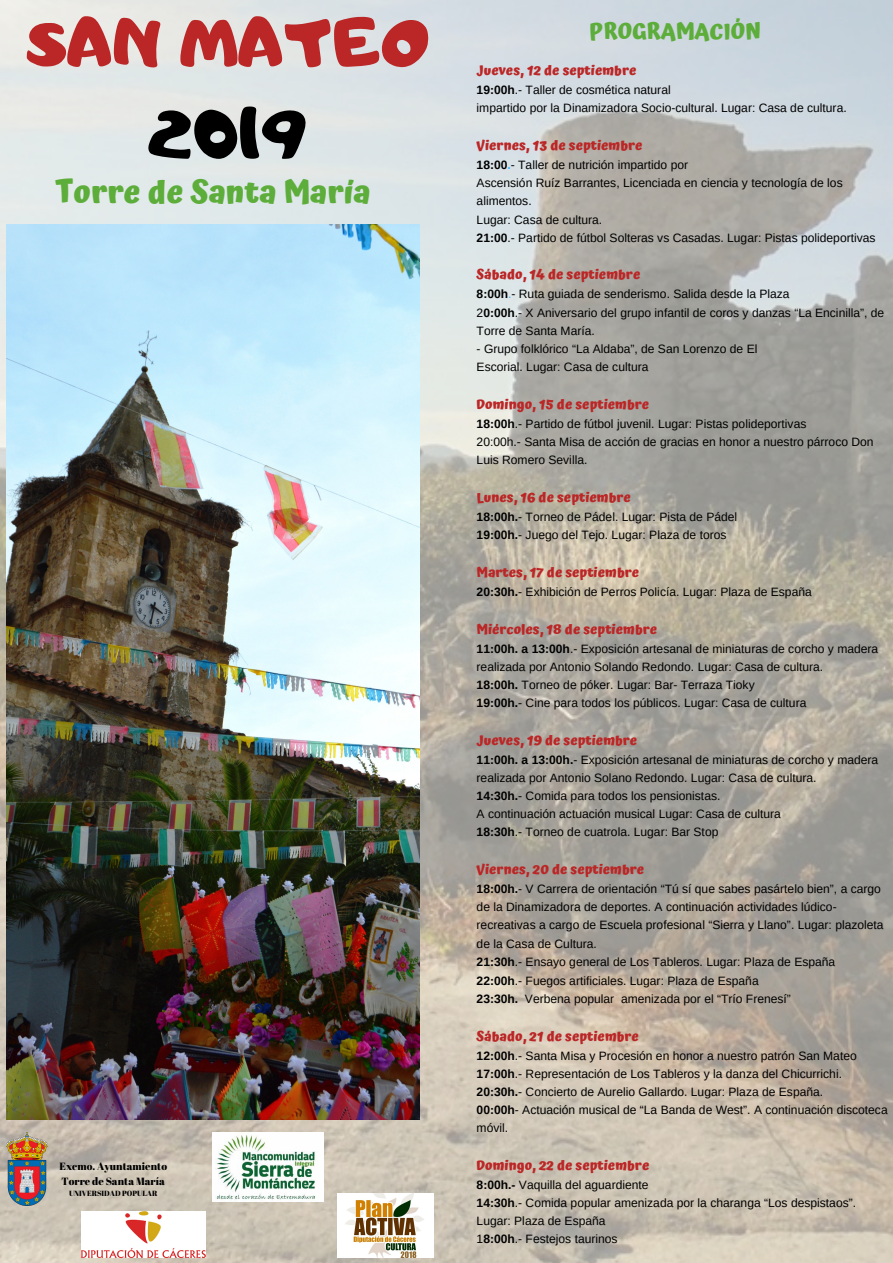
<style>
.page{position:relative;width:893px;height:1263px;background:#fff}
.page>*{position:absolute;margin:0;border:0;box-sizing:border-box;transform-origin:0 0}
.t1{font:66px "Adigiana Toybox";color:#bb2626}
.t2{font:66px "Adigiana Toybox";color:#000}
.t3{font:700 31.5px "Atma";color:#5dad3b}
.t4{font:700 22.35px "Atma";color:#5dad3b}
.t5{font:700 13.58px "Atma";color:#bb2626}
.t6{font:12.08px/18.1px "Arimo";color:#000}
.t7{font:10.5px/14.6px "Abril Fatface";color:#000}
.t8{font:7.5px "Abril Fatface";color:#000}
.s1{font-weight:700}
.s2{font-weight:700;color:#38b6ff}
.s3{color:#38b6ff}
</style>
<div class="page">
<img style="left:0;top:0;width:893px;height:1263px">
<img style="left:6px;top:225px;width:413px;height:895px">
<img style="left:337px;top:1194px;width:96px;height:64px">
<img style="left:212px;top:1133px;width:111px;height:68px">
<img style="left:81px;top:1211px;width:125px;height:47px">
<img style="left:6px;top:1133px;width:42px;height:73px">
<h1 class="t1" style="left:27px;top:0;width:405px">SAN MATEO</h1>
<h1 class="t2" style="left:148px;top:91px;width:163px">2019</h1>
<h2 class="t3" style="left:55px;top:174px;width:317px">Torre de Santa María</h2>
<p class="t7" style="left:59px;top:1159px;width:109px">Excmo. Ayuntamiento<br>Torre de Santa María</p>
<p class="t8" style="left:69px;top:1188px;width:90px">UNIVERSIDAD POPULAR</p>
<h3 class="t4" style="left:589px;top:18px;width:173px">PROGRAMACIÓN</h3>
<p class="t5" style="left:476px;top:63px;width:161px">Jueves, 12 de septiembre</p>
<p class="t6" style="left:476px;top:81px;width:371px"><span class="s1">19:00h</span>.- Taller de cosmética natural<br>impartido por la Dinamizadora Socio-cultural. Lugar: Casa de cultura.</p>
<p class="t5" style="left:476px;top:137px;width:167px">Viernes, 13 de septiembre</p>
<p class="t6" style="left:476px;top:156px;width:400px"><span class="s1">18:00</span><span class="s2">.</span>- Taller de nutrición impartido por<br>Ascensión Ruíz Barrantes, Licenciada en ciencia y tecnología de los alimentos.<br>Lugar: Casa de cultura.<br><span class="s1">21:00</span>.- Partido de fútbol Solteras vs Casadas. Lugar: Pistas polideportivas</p>
<p class="t5" style="left:476px;top:267px;width:165px">Sábado, 14 de septiembre</p>
<p class="t6" style="left:476px;top:285px;width:409px"><span class="s1">8:00h</span><span class="s3">.</span>- Ruta guiada de senderismo. Salida desde la Plaza<br>2<span class="s1">0:00h</span>.- X Aniversario del grupo infantil de coros y danzas “La Encinilla”, de<br>Torre de Santa María.</p>
<p class="t6" style="left:476px;top:340px;width:282px">- Grupo folklórico “La Aldaba”, de San Lorenzo de El<br>Escorial. Lugar: Casa de cultura</p>
<p class="t5" style="left:476px;top:396px;width:174px">Domingo, 15 de septiembre</p>
<p class="t6" style="left:476px;top:414px;width:398px"><span class="s1">18:00h</span>.- Partido de fútbol juvenil. Lugar: Pistas polideportivas<br>20:00h.- Santa Misa de acción de gracias en honor a nuestro párroco Don<br>Luis Romero Sevilla.</p>
<p class="t5" style="left:476px;top:489px;width:156px">Lunes, 16 de septiembre</p>
<p class="t6" style="left:476px;top:508px;width:262px"><span class="s1">18:00h.</span>- Torneo de Pádel. Lugar: Pista de Pádel<br><span class="s1">19:00h.</span>- Juego del Tejo. Lugar: Plaza de toros</p>
<p class="t5" style="left:476px;top:564px;width:164px">Martes, 17 de septiembre</p>
<p class="t6" style="left:476px;top:582px;width:337px"><span class="s1">20:30h.</span>- Exhibición de Perros Policía. Lugar: Plaza de España</p>
<p class="t5" style="left:476px;top:621px;width:182px">Miércoles, 18 de septiembre</p>
<p class="t6" style="left:476px;top:639px;width:403px"><span class="s1">11:00h. a 13:00h</span>.- Exposición artesanal de miniaturas de corcho y madera realizada por Antonio Solando Redondo. Lugar: Casa de cultura.<br><span class="s1">18:00h.</span> Torneo de póker. Lugar: Bar- Terraza Tioky<br><span class="s1">19:00h.</span>- Cine para todos los públicos. Lugar: Casa de cultura</p>
<p class="t5" style="left:476px;top:732px;width:162px">Jueves, 19 de septiembre</p>
<p class="t6" style="left:476px;top:750px;width:403px"><span class="s1">11:00h. a 13:00h.</span>- Exposición artesanal de miniaturas de corcho y madera realizada por Antonio Solano Redondo. Lugar: Casa de cultura.<br><span class="s1">14:30h.</span>- Comida para todos los pensionistas.<br>A continuación actuación musical Lugar: Casa de cultura<br><span class="s1">18:30h</span>.- Torneo de cuatrola. Lugar: Bar Stop</p>
<p class="t5" style="left:476px;top:861px;width:169px">Viernes, 20 de septiembre</p>
<p class="t6" style="left:476px;top:880px;width:408px"><span class="s1">18:00h.</span>- V Carrera de orientación “Tú sí que sabes pasártelo bien”, a cargo de la Dinamizadora de deportes. A continuación actividades lúdico&shy;recreativas a cargo de Escuela profesional “Sierra y Llano”. Lugar: plazoleta de la Casa de Cultura.<br><span class="s1">21:30h</span>.- Ensayo general de Los Tableros. Lugar: Plaza de España <span class="s1">22:00h</span>.- Fuegos artificiales. Lugar: Plaza de España<br><span class="s1">23:30h.</span> Verbena popular amenizada por el “Trío Frenesí”</p>
<p class="t5" style="left:476px;top:1028px;width:164px">Sábado, 21 de septiembre</p>
<p class="t6" style="left:476px;top:1046px;width:412px"><span class="s1">12:00h</span>.- Santa Misa y Procesión en honor a nuestro patrón San Mateo <span class="s1">17:00h</span>.- Representación de Los Tableros y la danza del Chicurrichi.<br><span class="s1">20:30h.</span>- Concierto de Aurelio Gallardo. Lugar: Plaza de España.<br><span class="s1">00:00h</span>- Actuación musical de “La Banda de West”. A continuación discoteca móvil.</p>
<p class="t5" style="left:476px;top:1157px;width:174px">Domingo, 22 de septiembre</p>
<p class="t6" style="left:476px;top:1176px;width:381px"><span class="s1">8:00h.-</span> Vaquilla del aguardiente<br><span class="s1">14:30h</span>.- Comida popular amenizada por la charanga “Los despistaos”.<br>Lugar: Plaza de España<br>1<span class="s1">8:00h</span>.- Festejos taurinos</p>
</div>
